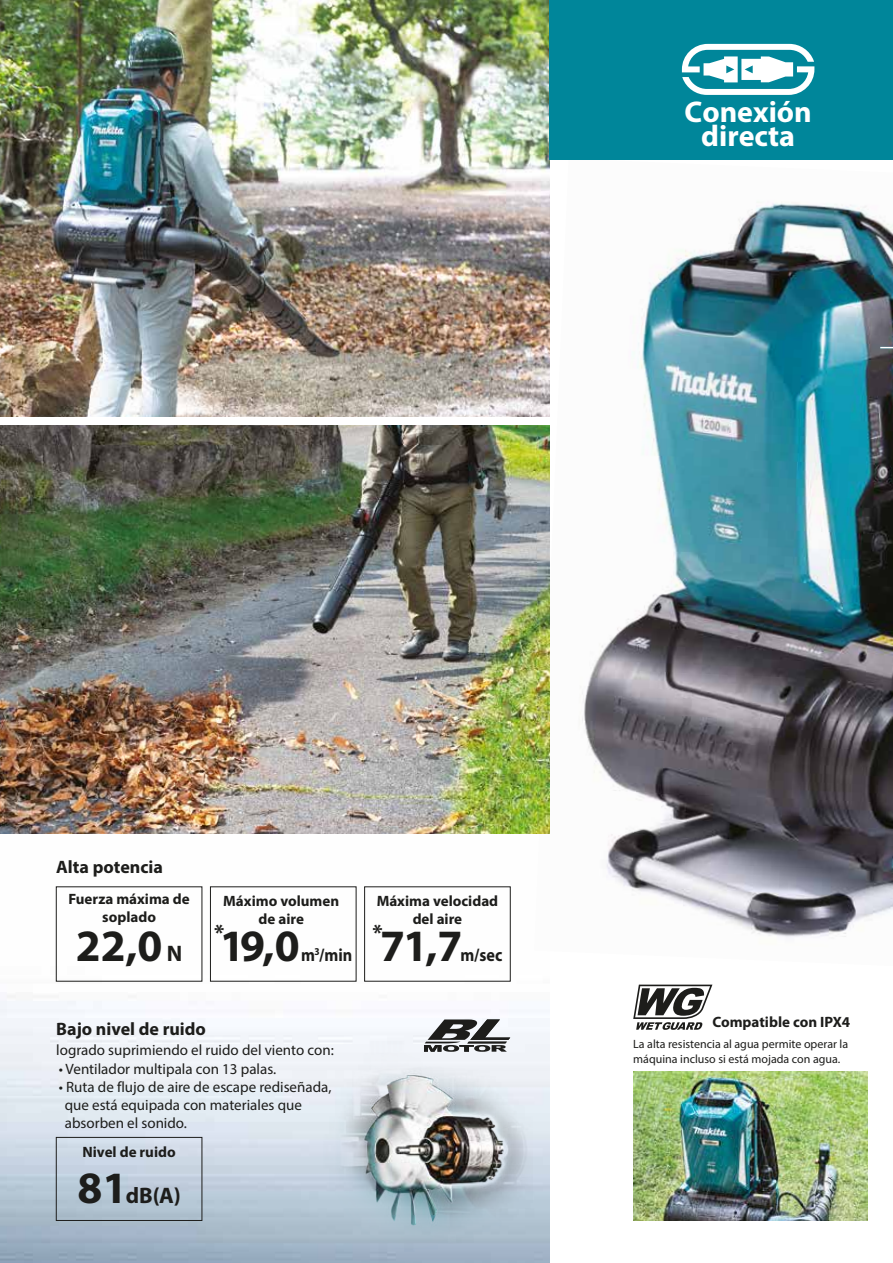
<style>
.page{position:relative;width:893px;height:1263px;background:#fff}
.page>*{position:absolute;margin:0;border:0;box-sizing:border-box;transform-origin:0 0}
.t1{font:700 45px "Myriad Pro";color:#1d1d1b}
.t2{font:700 30px/24px "Myriad Pro";color:#fff;text-align:center}
.t3{font:700 22.5px "Myriad Pro";color:#1d1d1b}
.t4{font:700 18px "Myriad Pro";color:#1d1d1b}
.t5{font:700 18px "Myriad Pro";color:#1d1d1b;scale:.9 1}
.t6{font:15px/18px "Myriad Pro";color:#1d1d1b}
.t7{font:700 15px/18px "Myriad Pro";color:#1d1d1b;text-align:center}
.t8{font:12px/15px "Myriad Pro";color:#1d1d1b}
.s1{font-size:22.5px}
.s2{font-size:45px}
</style>
<div class="page">
<img style="left:0;top:425px;width:549px;height:838px">
<img style="left:534px;top:159px;width:359px;height:807px">
<img style="left:0;top:0;width:549px;height:417px">
<div style="left:549px;top:0;width:344px;height:159px;background:#00869a"></div>
<img style="left:633px;top:1071px;width:234px;height:149px">
<svg style="left:633px;top:984px;width:79px;height:46px"></svg>
<svg style="left:682px;top:44px;width:132px;height:51px"></svg>
<img style="left:323px;top:1042px;width:209px;height:209px">
<div style="left:56px;top:1137px;width:146px;height:84px;border:1px solid #1d1d1b"></div>
<div style="left:364px;top:886px;width:147px;height:95px;border:1px solid #1d1d1b"></div>
<svg style="left:424px;top:1019px;width:86px;height:33px"></svg>
<svg style="left:880px;top:347px;width:13px;height:1px"></svg>
<h2 class="t2" style="left:684px;top:99px;width:129px">Conexión directa</h2>
<p class="t4" style="left:56px;top:855px;width:108px">Alta potencia</p>
<p class="t7" style="left:68px;top:889px;width:123px">Fuerza máxima de soplado</p>
<h1 class="t1" style="left:76px;top:916px;width:108px">22,0 <span class="s1">N</span></h1>
<p class="t7" style="left:223px;top:891px;width:117px">Máximo volumen de aire</p>
<h3 class="t3" style="left:214px;top:917px;width:12px">*</h3>
<h1 class="t1" style="left:220px;top:916px;width:81px">19,0</h1>
<p class="t5" style="left:301px;top:943px;width:58px">m<sup>3</sup>/min</p>
<p class="t7" style="left:377px;top:891px;width:123px">Máxima velocidad del aire</p>
<h3 class="t3" style="left:372px;top:917px;width:12px">*</h3>
<h1 class="t1" style="left:380px;top:916px;width:84px">71,7</h1>
<p class="t5" style="left:460px;top:943px;width:48px">m/sec</p>
<p class="t4" style="left:56px;top:1017px;width:151px">Bajo nivel de ruido</p>
<p class="t6" style="left:56px;top:1040px;width:279px">logrado suprimiendo el ruido del viento con:</p>
<p class="t6" style="left:59px;top:1060px;width:219px">• Ventilador multipala con 13 palas.</p>
<p class="t6" style="left:65px;top:1078px;width:268px;text-indent:-6px">• Ruta de flujo de aire de escape rediseñada, que está equipada con materiales que absorben el sonido.</p>
<p class="t7" style="left:82px;top:1142px;width:95px">Nivel de ruido</p>
<h3 class="t3" style="left:77px;top:1181px;width:105px"><span class="s2">81</span>dB(A)</h3>
<p class="t7" style="left:712px;top:1012px;width:139px">Compatible con IPX4</p>
<p class="t8" style="left:633px;top:1037px;width:216px">La alta resistencia al agua permite operar la máquina incluso si está mojada con agua.</p>
</div>
